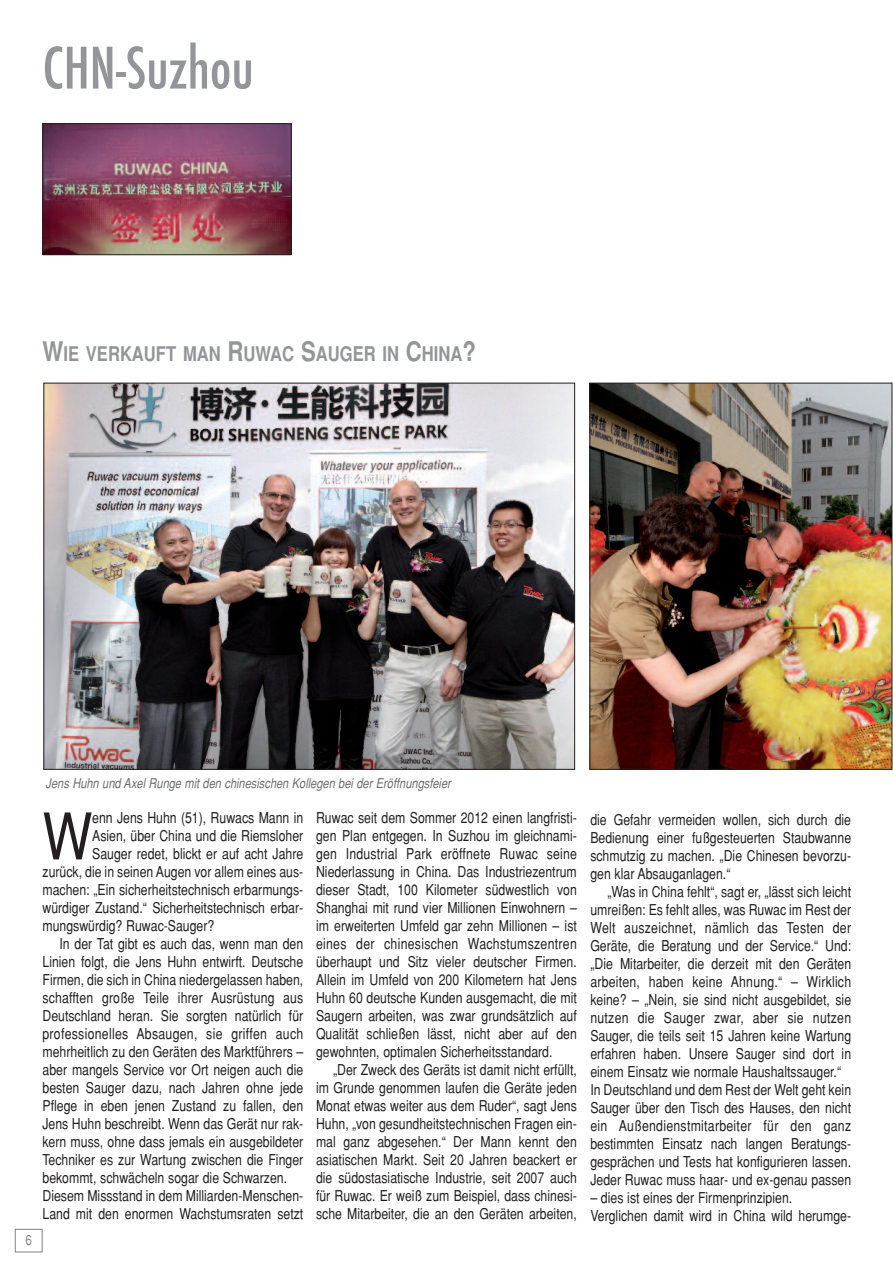
<style>
.page{position:relative;width:893px;height:1263px;background:#fff}
.page>*{position:absolute;margin:0;border:0;box-sizing:border-box;transform-origin:0 0}
.t1{font:condensed 64.35px "Helvetica";color:#231f20}
.t2{font:500 condensed 55.5px "Futura";color:#939598}
.t3{font:700 condensed 20.25px "Helvetica";color:#939598}
.t4{font:condensed 15px/18px "Helvetica";color:#231f20;text-align:justify}
.t5{font:condensed 15px "Helvetica";letter-spacing:.02em;color:#231f20}
.t6{font:condensed 14.25px "Helvetica";color:#808285}
.t7{font:italic condensed 13.5px "Helvetica";color:#6c6d70}
.s1{font-size:27px}
</style>
<div class="page">
<div style="left:15px;top:1229px;width:28px;height:23px;border:1px solid #808285"></div>
<img style="left:45px;top:125px;width:245px;height:128px">
<div style="left:43px;top:123px;width:249px;height:132px;border:1px solid #231f20"></div>
<img style="left:45px;top:385px;width:528px;height:383px">
<img style="left:591px;top:385px;width:299px;height:383px">
<div style="left:589px;top:383px;width:303px;height:387px;border:1px solid #231f20"></div>
<h2 class="t2" style="left:43px;top:37px;width:213px">CHN-Suzhou</h2>
<h3 class="t3" style="left:43px;top:343px;width:435px"><span class="s1">W</span>IE VERKAUFT MAN <span class="s1">R</span>UWAC <span class="s1">S</span>AUGER IN <span class="s1">C</span>HINA<span class="s1">?</span></h3>
<p class="t6" style="left:25px;top:1231px;width:8px">6</p>
<p class="t7" style="left:46px;top:775px;width:407px">Jens Huhn und Axel Runge mit den chinesischen Kollegen bei der Eröffnungsfeier</p>
<h1 class="t1" style="left:43px;top:799px;width:51px">W</h1>
<p class="t4" style="left:92px;top:809px;width:213px">enn Jens Huhn (51), Ruwacs Mann in</p>
<p class="t4" style="left:92px;top:827px;width:213px">Asien, über China und die Riemsloher</p>
<p class="t4" style="left:92px;top:845px;width:213px">Sauger redet, blickt er auf acht Jahre</p>
<p class="t4" style="left:43px;top:863px;width:262px">zurück, die in seinen Augen vor allem eines aus-</p>
<p class="t4" style="left:43px;top:881px;width:262px">machen: „Ein sicherheitstechnisch erbarmungs-</p>
<p class="t4" style="left:43px;top:899px;width:262px">würdiger Zustand.“ Sicherheitstechnisch erbar-</p>
<p class="t4" style="left:43px;top:917px;width:173px">mungswürdig? Ruwac-Sauger?</p>
<p class="t4" style="left:60px;top:935px;width:245px">In der Tat gibt es auch das, wenn man den</p>
<p class="t4" style="left:43px;top:953px;width:262px">Linien folgt, die Jens Huhn entwirft. Deutsche</p>
<p class="t4" style="left:43px;top:971px;width:262px">Firmen, die sich in China niedergelassen haben,</p>
<p class="t4" style="left:43px;top:989px;width:262px">schafften große Teile ihrer Ausrüstung aus</p>
<p class="t4" style="left:43px;top:1007px;width:262px">Deutschland heran. Sie sorgten natürlich für</p>
<p class="t5" style="left:43px;top:1025px;width:262px">professionelles Absaugen, sie griffen auch</p>
<p class="t4" style="left:42px;top:1043px;width:262px">mehrheitlich zu den Geräten des Marktführers –</p>
<p class="t4" style="left:43px;top:1061px;width:262px">aber mangels Service vor Ort neigen auch die</p>
<p class="t4" style="left:43px;top:1079px;width:262px">besten Sauger dazu, nach Jahren ohne jede</p>
<p class="t4" style="left:43px;top:1097px;width:262px">Pflege in eben jenen Zustand zu fallen, den</p>
<p class="t4" style="left:42px;top:1115px;width:262px">Jens Huhn beschreibt. Wenn das Gerät nur rak-</p>
<p class="t4" style="left:42px;top:1133px;width:262px">kern muss, ohne dass jemals ein ausgebildeter</p>
<p class="t4" style="left:42px;top:1151px;width:262px">Techniker es zur Wartung zwischen die Finger</p>
<p class="t4" style="left:42px;top:1169px;width:246px">bekommt, schwächeln sogar die Schwarzen.</p>
<p class="t4" style="left:43px;top:1187px;width:262px">Diesem Missstand in dem Milliarden-Menschen-</p>
<p class="t4" style="left:43px;top:1205px;width:262px">Land mit den enormen Wachstumsraten setzt</p>
<p class="t4" style="left:316px;top:809px;width:262px">Ruwac seit dem Sommer 2012 einen langfristi&shy;gen Plan entgegen. In Suzhou im gleichnami&shy;gen Industrial Park eröffnete Ruwac seine Niederlassung in China. Das Industriezentrum dieser Stadt, 100 Kilometer südwestlich von Shanghai mit rund vier Millionen Einwohnern – im erweiterten Umfeld gar zehn Millionen – ist eines der chinesischen Wachstumszentren überhaupt und Sitz vieler deutscher Firmen.<br>Allein im Umfeld von 200 Kilometern hat Jens Huhn 60 deutsche Kunden ausgemacht, die mit Saugern arbeiten, was zwar grundsätzlich auf Qualität schließen lässt, nicht aber auf den gewohnten, optimalen Sicherheitsstandard.</p>
<p class="t4" style="left:316px;top:1061px;width:262px;text-indent:17px">„Der Zweck des Geräts ist damit nicht erfüllt, im Grunde genommen laufen die Geräte jeden Monat etwas weiter aus dem Ruder“, sagt Jens Huhn, „von gesundheitstechnischen Fragen ein&shy;mal ganz abgesehen.“ Der Mann kennt den asiatischen Markt. Seit 20 Jahren beackert er die südostasiatische Industrie, seit 2007 auch für Ruwac. Er weiß zum Beispiel, dass chinesi&shy;sche Mitarbeiter, die an den Geräten arbeiten,</p>
<p class="t4" style="left:590px;top:811px;width:262px">die Gefahr vermeiden wollen, sich durch die Bedienung einer fußgesteuerten Staubwanne schmutzig zu machen. „Die Chinesen bevorzu&shy;gen klar Absauganlagen.“</p>
<p class="t4" style="left:590px;top:883px;width:262px;text-align:left;text-indent:17px">„Was in China fehlt“, sagt er, „lässt sich leicht umreißen: Es fehlt alles, was Ruwac im Rest der Welt auszeichnet, nämlich das Testen der Geräte, die Beratung und der Service.“ Und: „Die Mitarbeiter, die derzeit mit den Geräten arbeiten, haben keine Ahnung.“ – Wirklich keine? – „Nein, sie sind nicht ausgebildet, sie nutzen die Sauger zwar, aber sie nutzen Sauger, die teils seit 15 Jahren keine Wartung erfahren haben. Unsere Sauger sind dort in einem Einsatz wie normale Haushaltssauger.“ In Deutschland und dem Rest der Welt geht kein Sauger über den Tisch des Hauses, den nicht ein Außendienstmitarbeiter für den ganz bestimmten Einsatz nach langen Beratungs&shy;gesprächen und Tests hat konfigurieren lassen.<br>Jeder Ruwac muss haar- und ex-genau passen</p>
<p class="t4" style="left:590px;top:1189px;width:262px">– dies ist eines der Firmenprinzipien.<br>Verglichen damit wird in China wild herumge-</p>
</div>
